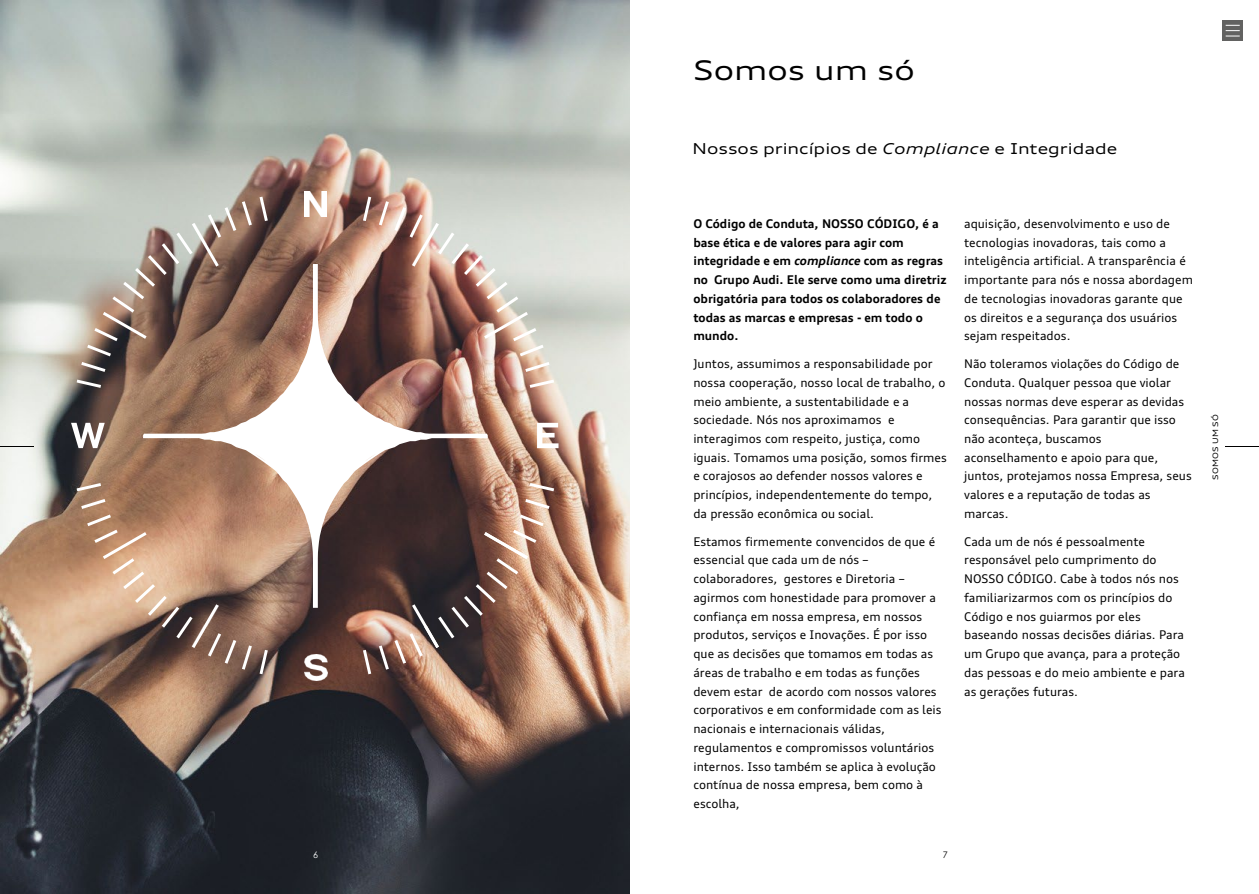
<style>
.page{position:relative;width:1259px;height:894px;background:#fff}
.page>*{position:absolute;margin:0;border:0;box-sizing:border-box;transform-origin:0 0}
.t1{font:expanded 27px "Audi Type";color:#000}
.t2{font:expanded 15px "Audi Type";color:#000}
.t3{font:12px/18.8px "Audi Type";color:#000}
.t4{font:700 12px/18.8px "Audi Type";color:#000}
.t5{font:9px "Century Gothic";color:#000}
.t6{font:9px "Century Gothic";color:#fff}
.t7{font:expanded 7.5px "Audi Type";color:#000}
.s1{font-style:italic}
</style>
<div class="page">
<hr style="left:1225px;top:446px;width:33px;height:1px;background:#000">
<img style="left:0;top:0;width:629px;height:893px">
<hr style="left:0;top:446px;width:33px;height:1px;background:#000">
<svg style="left:77px;top:483px;width:24px;height:8px"></svg>
<svg style="left:77px;top:379px;width:24px;height:9px"></svg>
<svg style="left:81px;top:362px;width:24px;height:10px"></svg>
<svg style="left:81px;top:499px;width:155px;height:164px;background:#a0806c"></svg>
<svg style="left:87px;top:207px;width:149px;height:149px;background:#b0a79d"></svg>
<svg style="left:242px;top:645px;width:10px;height:24px"></svg>
<svg style="left:242px;top:201px;width:10px;height:24px"></svg>
<svg style="left:259px;top:196px;width:9px;height:25px"></svg>
<svg style="left:259px;top:649px;width:9px;height:25px"></svg>
<svg style="left:363px;top:196px;width:8px;height:25px"></svg>
<svg style="left:363px;top:649px;width:8px;height:25px"></svg>
<svg style="left:379px;top:201px;width:164px;height:155px;background:#cfc4bb"></svg>
<svg style="left:525px;top:362px;width:24px;height:10px"></svg>
<svg style="left:529px;top:379px;width:25px;height:9px"></svg>
<svg style="left:529px;top:483px;width:25px;height:8px"></svg>
<svg style="left:71px;top:422px;width:34px;height:26px"></svg>
<svg style="left:379px;top:499px;width:170px;height:170px;background:#9a7767"></svg>
<svg style="left:537px;top:422px;width:21px;height:26px"></svg>
<img style="left:304px;top:192px;width:22px;height:25px">
<img style="left:305px;top:654px;width:22px;height:26px">
<svg style="left:143px;top:264px;width:345px;height:343px;background:#937669"></svg>
<div style="left:1222px;top:20px;width:20px;height:21px;background:#626261"></div>
<svg style="left:1225px;top:25px;width:14px;height:12px"></svg>
<p class="t6" style="left:313px;top:847px;width:6px">6</p>
<h1 class="t1" style="left:693px;top:52px;width:223px">Somos um só</h1>
<p class="t2" style="left:692px;top:138px;width:426px">Nossos princípios de <span class="s1">Compliance</span> e Integridade</p>
<p class="t4" style="left:693px;top:214px;width:255px">O Código de Conduta, NOSSO CÓDIGO, é a base ética e de valores para agir com integridade e em <span class="s1">compliance</span> com as regras no Grupo Audi. Ele serve como uma diretriz obrigatória para todos os colaboradores de todas as marcas e empresas - em todo o mundo.</p>
<p class="t3" style="left:693px;top:354px;width:255px">Juntos, assumimos a responsabilidade por nossa cooperação, nosso local de trabalho, o meio ambiente, a sustentabilidade e a sociedade. Nós nos aproximamos e interagimos com respeito, justiça, como iguais. Tomamos uma posição, somos firmes e corajosos ao defender nossos valores e princípios, independentemente do tempo, da pressão econômica ou social.</p>
<p class="t3" style="left:693px;top:531px;width:250px">Estamos firmemente convencidos de que é essencial que cada um de nós – colaboradores, gestores e Diretoria – agirmos com honestidade para promover a confiança em nossa empresa, em nossos produtos, serviços e Inovações. É por isso que as decisões que tomamos em todas as áreas de trabalho e em todas as funções devem estar de acordo com nossos valores corporativos e em conformidade com as leis nacionais e internacionais válidas, regulamentos e compromissos voluntários internos. Isso também se aplica à evolução contínua de nossa empresa, bem como à escolha,</p>
<p class="t3" style="left:964px;top:214px;width:230px">aquisição, desenvolvimento e uso de tecnologias inovadoras, tais como a inteligência artificial. A transparência é importante para nós e nossa abordagem de tecnologias inovadoras garante que os direitos e a segurança dos usuários sejam respeitados.</p>
<p class="t3" style="left:964px;top:354px;width:229px">Não toleramos violações do Código de<br>Conduta. Qualquer pessoa que violar nossas normas deve esperar as devidas consequências. Para garantir que isso não aconteça, buscamos aconselhamento e apoio para que, juntos, protejamos nossa Empresa, seus valores e a reputação de todas as marcas.</p>
<p class="t3" style="left:964px;top:531px;width:222px">Cada um de nós é pessoalmente responsável pelo cumprimento do<br>NOSSO CÓDIGO. Cabe à todos nós nos familiarizarmos com os princípios do<br>Código e nos guiarmos por eles baseando nossas decisões diárias. Para um Grupo que avança, para a proteção das pessoas e do meio ambiente e para as gerações futuras.</p>
<p class="t5" style="left:942px;top:847px;width:6px">7</p>
<p class="t7" style="left:1210px;top:479px;width:67px;rotate:-90deg">SOMOS UM SÓ</p>
</div>
